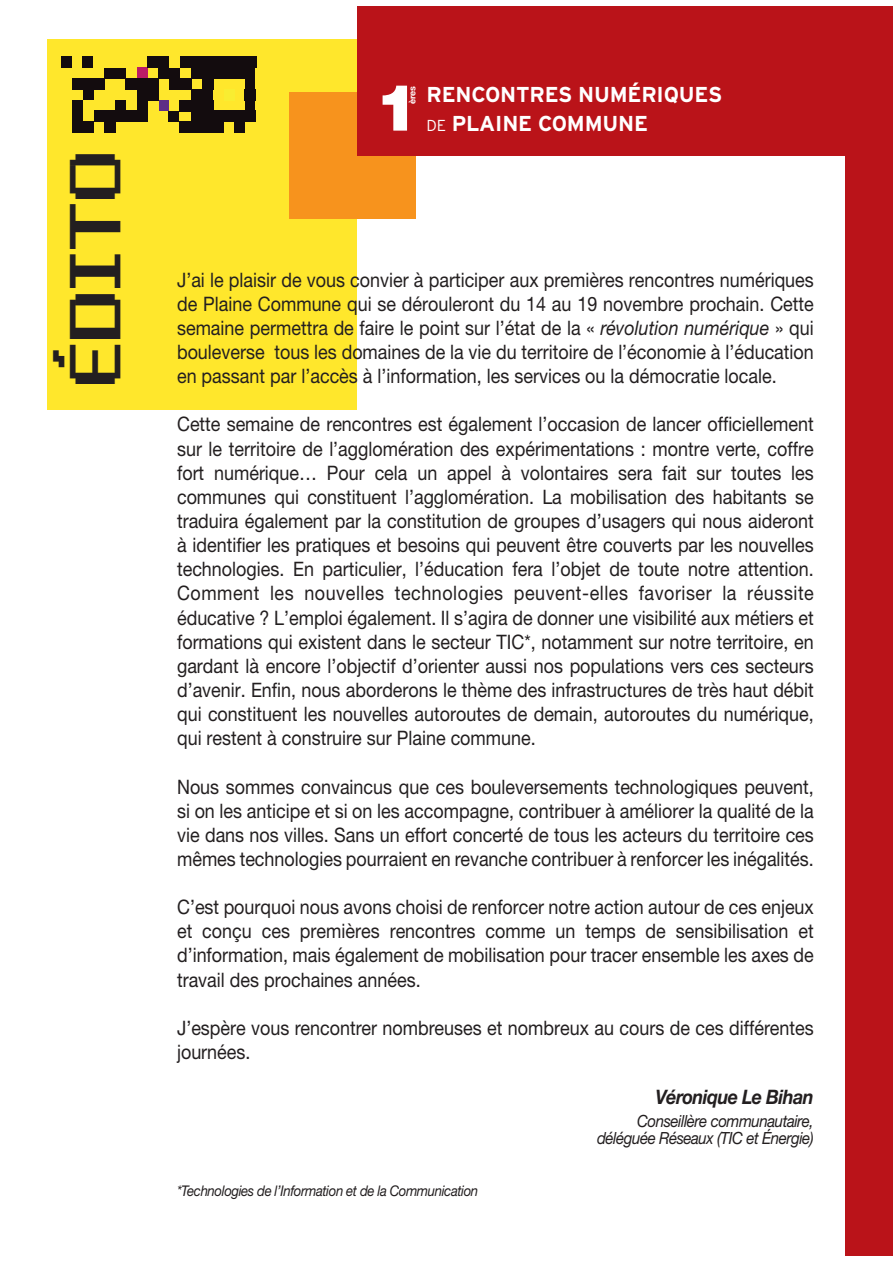
<style>
.page{position:relative;width:893px;height:1263px;background:#fff}
.page>*{position:absolute;margin:0;border:0;box-sizing:border-box;transform-origin:0 0}
.t1{font:900 64.65px "Helvetica Neue";color:#fff}
.t2{font:700 44.85px "Grixel Kyrou 9";color:#231f20}
.t3{font:700 21.6px/29.5px "Interstate";letter-spacing:-.01em;color:#fff}
.t4{font:19.95px/24.2px "Helvetica Neue";color:#231f20;text-align:justify;scale:.9 1}
.t5{font:italic 700 19.95px "Helvetica Neue";letter-spacing:-.03em;color:#231f20;scale:.9 1}
.t6{font:italic 16.8px/16.8px "Helvetica Neue";letter-spacing:-.03em;color:#231f20;text-align:right;scale:.9 1}
.t7{font:italic 14.7px "Helvetica Neue";letter-spacing:-.03em;color:#231f20;scale:.9 1}
.t8{font:700 9px "Helvetica Neue";color:#fff}
.s1{font-weight:300;font-size:15.9px}
.s2{font-style:italic}
</style>
<div class="page">
<div style="left:845px;top:7px;width:48px;height:1249px;background:#ba1319"></div>
<div style="left:48px;top:39px;width:309px;height:371px;background:#ffe72c"></div>
<div style="left:137px;top:68px;width:11px;height:11px;background:#bb1b66"></div>
<div style="left:72px;top:78px;width:33px;height:12px;background:#130c0e"></div>
<div style="left:126px;top:78px;width:33px;height:12px;background:#130c0e"></div>
<div style="left:169px;top:78px;width:22px;height:12px;background:#130c0e"></div>
<div style="left:202px;top:78px;width:11px;height:12px;background:#130c0e"></div>
<div style="left:245px;top:78px;width:9px;height:12px;background:#130c0e"></div>
<div style="left:158px;top:68px;width:22px;height:11px;background:#130c0e"></div>
<div style="left:191px;top:68px;width:63px;height:11px;background:#130c0e"></div>
<div style="left:61px;top:57px;width:10px;height:11px;background:#130c0e"></div>
<div style="left:83px;top:57px;width:10px;height:11px;background:#130c0e"></div>
<div style="left:83px;top:122px;width:11px;height:11px;background:#130c0e"></div>
<div style="left:104px;top:121px;width:12px;height:12px;background:#130c0e"></div>
<div style="left:179px;top:122px;width:44px;height:11px;background:#130c0e"></div>
<div style="left:234px;top:122px;width:11px;height:11px;background:#130c0e"></div>
<div style="left:115px;top:100px;width:11px;height:11px;background:#130c0e"></div>
<div style="left:169px;top:111px;width:10px;height:11px;background:#130c0e"></div>
<div style="left:94px;top:111px;width:54px;height:11px;background:#130c0e"></div>
<div style="left:191px;top:111px;width:65px;height:11px;background:#130c0e"></div>
<div style="left:137px;top:100px;width:11px;height:11px;background:#130c0e"></div>
<div style="left:179px;top:100px;width:34px;height:11px;background:#130c0e"></div>
<div style="left:245px;top:101px;width:9px;height:10px;background:#130c0e"></div>
<div style="left:224px;top:89px;width:10px;height:12px;background:#f9ed31"></div>
<div style="left:245px;top:89px;width:11px;height:12px;background:#130c0e"></div>
<div style="left:137px;top:89px;width:22px;height:12px;background:#130c0e"></div>
<div style="left:191px;top:89px;width:22px;height:12px;background:#130c0e"></div>
<div style="left:148px;top:57px;width:21px;height:11px;background:#130c0e"></div>
<div style="left:180px;top:57px;width:76px;height:11px;background:#130c0e"></div>
<div style="left:159px;top:100px;width:10px;height:11px;background:#5e2e86"></div>
<div style="left:83px;top:89px;width:10px;height:11px;background:#130c0e"></div>
<div style="left:72px;top:100px;width:11px;height:33px;background:#130c0e"></div>
<div style="left:104px;top:68px;width:22px;height:11px;background:#130c0e"></div>
<div style="left:289px;top:92px;width:127px;height:127px;background:#f7931d"></div>
<div style="left:357px;top:7px;width:496px;height:149px;background:#ba1319"></div>
<h2 class="t2" style="left:70px;top:384px;width:237px;rotate:-90deg">ÉDITO</h2>
<h1 class="t1" style="left:375px;top:84px;width:46px">1</h1>
<p class="t8" style="left:409px;top:104px;width:19px;rotate:-90deg">ères</p>
<p class="t3" style="left:426px;top:81px;width:297px">RENCONTRES NUMÉRIQUES<br><span class="s1">DE</span> PLAINE COMMUNE</p>
<p class="t4" style="left:177px;top:269px;width:709px">J’ai le plaisir de vous convier à participer aux premières rencontres numériques de Plaine Commune qui se dérouleront du 14 au 19 novembre prochain. Cette semaine permettra de faire le point sur l’état de la « <span class="s2">révolution numérique</span> » qui bouleverse tous les domaines de la vie du territoire de l’économie à l’éducation en passant par l’accès à l’information, les services ou la démocratie locale.</p>
<p class="t4" style="left:177px;top:414px;width:709px">Cette semaine de rencontres est également l’occasion de lancer officiellement sur le territoire de l’agglomération des expérimentations : montre verte, coffre fort numérique… Pour cela un appel à volontaires sera fait sur toutes les communes qui constituent l’agglomération. La mobilisation des habitants se traduira également par la constitution de groupes d’usagers qui nous aideront à identifier les pratiques et besoins qui peuvent être couverts par les nouvelles technologies. En particulier, l’éducation fera l’objet de toute notre attention.<br>Comment les nouvelles technologies peuvent-elles favoriser la réussite éducative ? L’emploi également. Il s’agira de donner une visibilité aux métiers et formations qui existent dans le secteur TIC*, notamment sur notre territoire, en gardant là encore l’objectif d’orienter aussi nos populations vers ces secteurs d’avenir. Enfin, nous aborderons le thème des infrastructures de très haut débit qui constituent les nouvelles autoroutes de demain, autoroutes du numérique, qui restent à construire sur Plaine commune.</p>
<p class="t4" style="left:177px;top:776px;width:709px">Nous sommes convaincus que ces bouleversements technologiques peuvent, si on les anticipe et si on les accompagne, contribuer à améliorer la qualité de la vie dans nos villes. Sans un effort concerté de tous les acteurs du territoire ces mêmes technologies pourraient en revanche contribuer à renforcer les inégalités.</p>
<p class="t4" style="left:177px;top:897px;width:709px">C’est pourquoi nous avons choisi de renforcer notre action autour de ces enjeux et conçu ces premières rencontres comme un temps de sensibilisation et d’information, mais également de mobilisation pour tracer ensemble les axes de travail des prochaines années.</p>
<p class="t4" style="left:177px;top:1018px;width:709px">J’espère vous rencontrer nombreuses et nombreux au cours de ces différentes journées.</p>
<p class="t5" style="left:655px;top:1090px;width:177px">Véronique Le Bihan</p>
<p class="t6" style="left:597px;top:1114px;width:242px">Conseillère communautaire, déléguée Réseaux (TIC et Énergie)</p>
<p class="t7" style="left:177px;top:1186px;width:336px">*Technologies de l’Information et de la Communication</p>
</div>
